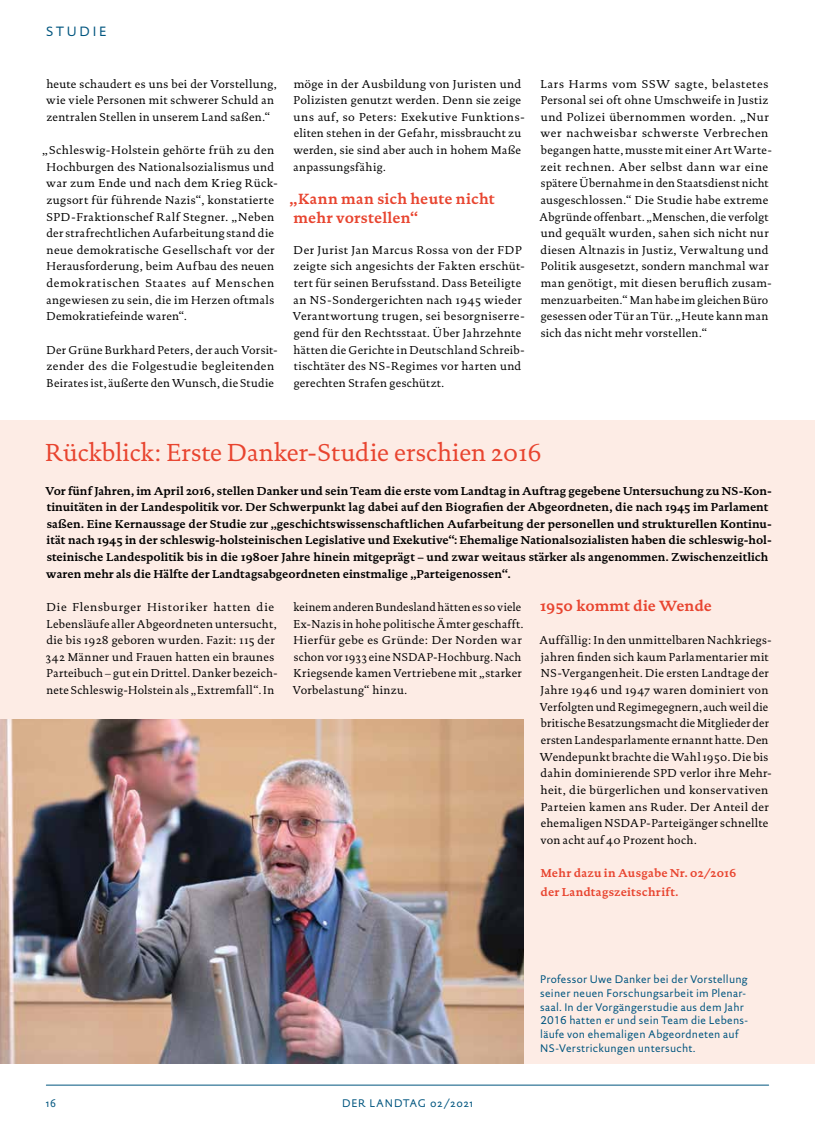
<style>
.page{position:relative;width:815px;height:1134px;background:#fff}
.page>*{position:absolute;margin:0;border:0;box-sizing:border-box;transform-origin:0 0}
.H2___010___20_24{font:25px "DTL Documenta ST";color:#e8442f}
.H5___010___12_15{font:700 15px/18.8px "DTL Documenta ST";letter-spacing:.005em;color:#e8442f}
.t1{font:13.75px "DTL Documenta Sans ST";letter-spacing:.2em;color:#00557f}
.P2___TEXT___Einzug_0{font:11.62px/16.6px "DTL Documenta ST";letter-spacing:.03em;color:#000}
.P1___VORSPANN___3_Sp{font:700 11.62px/16.6px "DTL Documenta ST";color:#000}
.H5___010___12_15-2{font:700 11.62px/18.8px "DTL Documenta ST";letter-spacing:.025em;color:#e8442f}
._090___BU___links{font:11.25px/13.8px "DTL Documenta Sans T";letter-spacing:.025em;color:#00557f}
.t2{font:11.25px "DTL Documenta Sans ST";letter-spacing:.08em;color:#00557f}
</style>
<div class="page">
<div style="left:0;top:420px;width:815px;height:643px;background:#fdece5"></div>
<img style="left:0;top:719px;width:524px;height:344px">
<hr style="left:46px;top:1085px;width:723px;height:1px;background:#00557f">
<p class="t1" style="left:46px;top:23px;width:62px">STUDIE</p>
<p class="P2___TEXT___Einzug_0" style="left:46px;top:75px;width:232px">heute schaudert es uns bei der Vorstellung, wie viele Personen mit schwerer Schuld an zentralen Stellen in unserem Land saßen.“</p>
<p class="P2___TEXT___Einzug_0" style="left:46px;top:142px;width:233px;text-indent:-4px">„Schleswig-Holstein gehörte früh zu den Hochburgen des Nationalsozialismus und war zum Ende und nach dem Krieg Rück&shy;zugsort für führende Nazis“, konstatierte SPD-Fraktionschef Ralf Stegner. „Neben der strafrechtlichen Aufarbeitung stand die neue demokratische Gesellschaft vor der Herausforderung, beim Aufbau des neuen demokratischen Staates auf Menschen angewiesen zu sein, die im Herzen oftmals Demokratiefeinde waren“.</p>
<p class="P2___TEXT___Einzug_0" style="left:46px;top:341px;width:233px">Der Grüne Burkhard Peters, der auch Vorsit&shy;zender des die Folgestudie begleitenden<br>Beirates ist, äußerte den Wunsch, die Studie</p>
<p class="P2___TEXT___Einzug_0" style="left:293px;top:75px;width:233px">möge in der Ausbildung von Juristen und Polizisten genutzt werden. Denn sie zeige uns auf, so Peters: Exekutive Funktions&shy;eliten stehen in der Gefahr, missbraucht zu werden, sie sind aber auch in hohem Maße anpassungsfähig.</p>
<p class="H5___010___12_15" style="left:289px;top:189px;width:207px">„Kann man sich heute nicht mehr vorstellen“</p>
<p class="P2___TEXT___Einzug_0" style="left:293px;top:241px;width:234px">Der Jurist Jan Marcus Rossa von der FDP zeigte sich angesichts der Fakten erschüt&shy;tert für seinen Berufsstand. Dass Beteiligte an NS-Sondergerichten nach 1945 wieder Verantwortung trugen, sei besorgniserre&shy;gend für den Rechtsstaat. Über Jahrzehnte hätten die Gerichte in Deutschland Schreib&shy;tischtäter des NS-Regimes vor harten und gerechten Strafen geschützt.</p>
<p class="P2___TEXT___Einzug_0" style="left:540px;top:75px;width:234px">Lars Harms vom SSW sagte, belastetes Personal sei oft ohne Umschweife in Justiz und Polizei übernommen worden. „Nur wer nachweisbar schwerste Verbrechen begangen hatte, musste mit einer Art Warte&shy;zeit rechnen. Aber selbst dann war eine spätere Übernahme in den Staatsdienst nicht ausgeschlossen.“ Die Studie habe extreme Abgründe offenbart. „Menschen, die verfolgt und gequält wurden, sahen sich nicht nur diesen Altnazis in Justiz, Verwaltung und Politik ausgesetzt, sondern manchmal war man genötigt, mit diesen beruflich zusam&shy;menzuarbeiten.“ Man habe im gleichen Büro gesessen oder Tür an Tür. „Heute kann man sich das nicht mehr vorstellen.“</p>
<p class="H2___010___20_24" style="left:45px;top:438px;width:499px">Rückblick: Erste Danker-Studie erschien 2016</p>
<p class="P1___VORSPANN___3_Sp" style="left:46px;top:482px;width:728px">Vor fünf Jahren, im April 2016, stellen Danker und sein Team die erste vom Landtag in Auftrag gegebene Untersuchung zu NS-Kon&shy;tinuitäten in der Landespolitik vor. Der Schwerpunkt lag dabei auf den Biografien der Abgeordneten, die nach 1945 im Parlament saßen. Eine Kernaussage der Studie zur „geschichtswissenschaftlichen Aufarbeitung der personellen und strukturellen Kontinu&shy;ität nach 1945 in der schleswig-holsteinischen Legislative und Exekutive“: Ehemalige Nationalsozialisten haben die schleswig-hol&shy;steinische Landespolitik bis in die 1980er Jahre hinein mitgeprägt – und zwar weitaus stärker als angenommen. Zwischenzeitlich waren mehr als die Hälfte der Landtagsabgeordneten einstmalige „Parteigenossen“.</p>
<p class="P2___TEXT___Einzug_0" style="left:46px;top:599px;width:233px">Die Flensburger Historiker hatten die Lebensläufe aller Abgeordneten untersucht, die bis 1928 geboren wurden. Fazit: 115 der 342 Männer und Frauen hatten ein braunes Parteibuch – gut ein Drittel. Danker bezeich&shy;nete Schleswig-Holstein als „Extremfall“. In</p>
<p class="P2___TEXT___Einzug_0" style="left:293px;top:599px;width:232px">keinem anderen Bundesland hätten es so viele Ex-Nazis in hohe politische Ämter geschafft.<br>Hierfür gebe es Gründe: Der Norden war schon vor 1933 eine NSDAP-Hochburg. Nach Kriegsende kamen Vertriebene mit „starker Vorbelastung“ hinzu.</p>
<p class="H5___010___12_15" style="left:540px;top:596px;width:173px">1950 kommt die Wende</p>
<p class="P2___TEXT___Einzug_0" style="left:540px;top:632px;width:234px">Auffällig: In den unmittelbaren Nachkriegs&shy;jahren finden sich kaum Parlamentarier mit NS-Vergangenheit. Die ersten Landtage der Jahre 1946 und 1947 waren dominiert von Verfolgten und Regimegegnern, auch weil die britische Besatzungsmacht die Mitglieder der ersten Landesparlamente ernannt hatte. Den Wendepunkt brachte die Wahl 1950. Die bis dahin dominierende SPD verlor ihre Mehr&shy;heit, die bürgerlichen und konservativen Parteien kamen ans Ruder. Der Anteil der ehemaligen NSDAP-Parteigänger schnellte von acht auf 40 Prozent hoch.</p>
<p class="H5___010___12_15-2" style="left:540px;top:863px;width:198px">Mehr dazu in Ausgabe Nr. 02/2016 der Landtagszeitschrift.</p>
<p class="t2" style="left:46px;top:1097px;width:12px">16</p>
<p class="t2" style="left:342px;top:1097px;width:132px">DER LANDTAG 02/2021</p>
<p class="_090___BU___links" style="left:540px;top:972px;width:209px">Professor Uwe Danker bei der Vorstellung seiner neuen Forschungsarbeit im Plenar&shy;saal. In der Vorgängerstudie aus dem Jahr 2016 hatten er und sein Team die Lebens&shy;läufe von ehemaligen Abgeordneten auf NS-Verstrickungen untersucht.</p>
</div>
